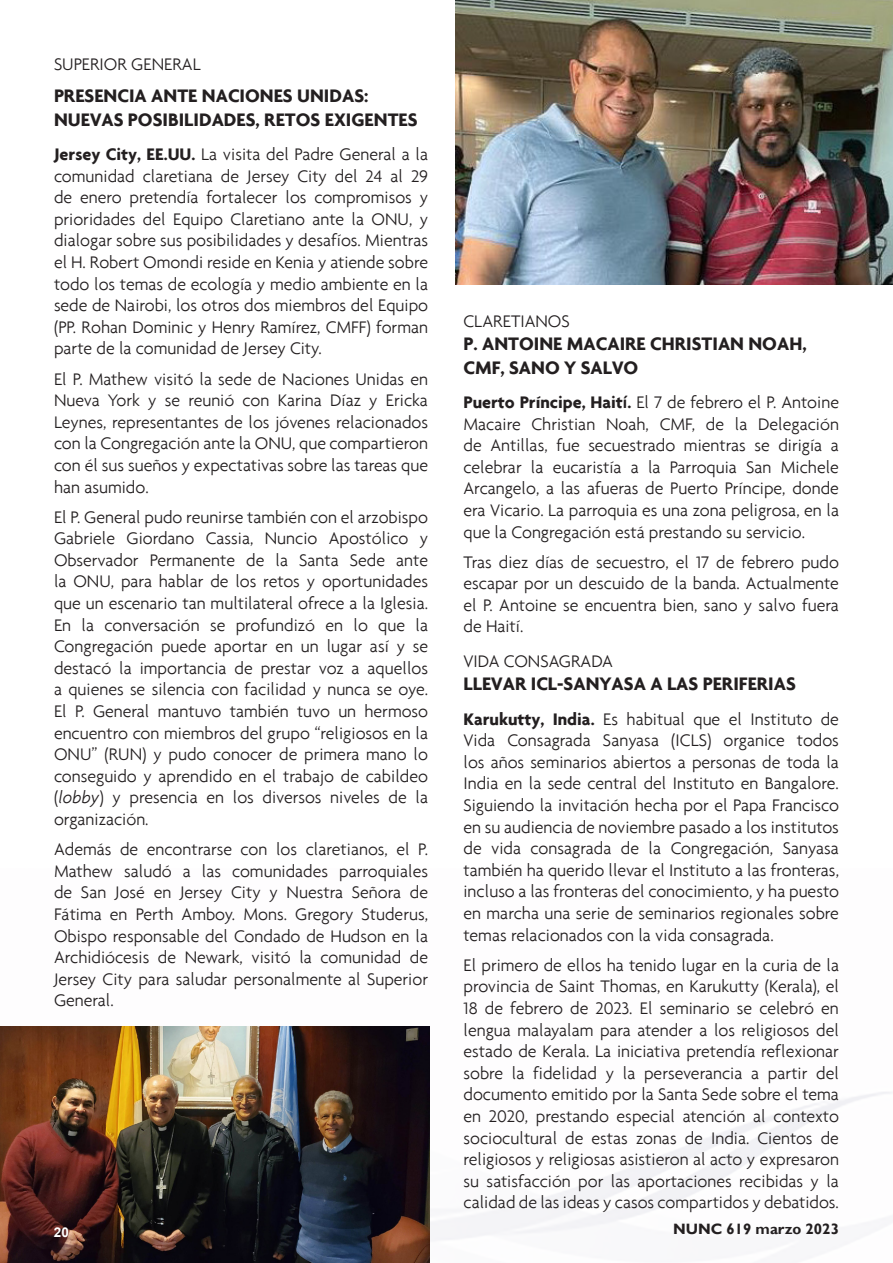
<style>
.page{position:relative;width:893px;height:1263px;background:#fff}
.page>*{position:absolute;margin:0;border:0;box-sizing:border-box;transform-origin:0 0}
.Pamagat{font:700 19.5px/23.4px "Agenda";color:#231f20}
.Katawan{font:300 18px/21.6px "Agenda";color:#231f20;text-align:justify}
.Pangkat{font:300 18px "Agenda";color:#231f20}
.t1{font:700 15px "Gill Sans";color:#231f20}
.t2{font:700 13.5px "Arial";color:#fff}
.s1{font-weight:700}
.s2{font-style:italic}
.s3{font-family:"Calibri";font-weight:700}
</style>
<div class="page">
<img style="left:0;top:1026px;width:891px;height:237px">
<img style="left:0;top:1027px;width:429px;height:236px">
<img style="left:455px;top:0;width:438px;height:285px">
<p class="Katawan" style="left:54px;top:53px;width:148px">SUPERIOR GENERAL</p>
<p class="Pamagat" style="left:54px;top:84px;width:365px">PRESENCIA ANTE NACIONES UNIDAS:<br>NUEVAS POSIBILIDADES, RETOS EXIGENTES</p>
<p class="Katawan" style="left:54px;top:143px;width:376px"><span class="s1">Jersey City, EE.UU.</span> La visita del Padre General a la comunidad claretiana de Jersey City del 24 al 29 de enero pretendía fortalecer los compromisos y prioridades del Equipo Claretiano ante la ONU, y dialogar sobre sus posibilidades y desafíos. Mientras el H. Robert Omondi reside en Kenia y atiende sobre todo los temas de ecología y medio ambiente en la sede de Nairobi, los otros dos miembros del Equipo (PP. Rohan Dominic y Henry Ramírez, CMFF) forman parte de la comunidad de Jersey City.</p>
<p class="Katawan" style="left:54px;top:368px;width:376px">El P. Mathew visitó la sede de Naciones Unidas en Nueva York y se reunió con Karina Díaz y Ericka Leynes, representantes de los jóvenes relacionados con la Congregación ante la ONU, que compartieron con él sus sueños y expectativas sobre las tareas que han asumido.</p>
<p class="Katawan" style="left:54px;top:506px;width:376px">El P. General pudo reunirse también con el arzobispo Gabriele Giordano Cassia, Nuncio Apostólico y Observador Permanente de la Santa Sede ante la ONU, para hablar de los retos y oportunidades que un escenario tan multilateral ofrece a la Iglesia.<br>En la conversación se profundizó en lo que la Congregación puede aportar en un lugar así y se destacó la importancia de prestar voz a aquellos a quienes se silencia con facilidad y nunca se oye.<br>El P. General mantuvo también tuvo un hermoso encuentro con miembros del grupo “religiosos en la ONU” (RUN) y pudo conocer de primera mano lo conseguido y aprendido en el trabajo de cabildeo (<span class="s2">lobby</span>) y presencia en los diversos niveles de la organización.</p>
<p class="Katawan" style="left:54px;top:838px;width:376px">Además de encontrarse con los claretianos, el P.<br>Mathew saludó a las comunidades parroquiales de San José en Jersey City y Nuestra Señora de Fátima en Perth Amboy. Mons. Gregory Studerus, Obispo responsable del Condado de Hudson en la Archidiócesis de Newark, visitó la comunidad de Jersey City para saludar personalmente al Superior General.</p>
<p class="t2" style="left:54px;top:1223px;width:17px">20</p>
<p class="Pangkat" style="left:463px;top:310px;width:108px">CLARETIANOS</p>
<p class="Pamagat" style="left:463px;top:332px;width:345px">P. ANTOINE MACAIRE CHRISTIAN NOAH,<br>CMF, SANO Y SALVO</p>
<p class="Katawan" style="left:463px;top:391px;width:377px"><span class="s1">Puerto Príncipe, Hait</span><span class="s3">í</span><span class="s1">.</span> El 7 de febrero el P. Antoine Macaire Christian Noah, CMF, de la Delegación de Antillas, fue secuestrado mientras se dirigía a celebrar la eucaristía a la Parroquia San Michele Arcangelo, a las afueras de Puerto Príncipe, donde era Vicario. La parroquia es una zona peligrosa, en la que la Congregación está prestando su servicio.</p>
<p class="Katawan" style="left:463px;top:551px;width:377px">Tras diez días de secuestro, el 17 de febrero pudo escapar por un descuido de la banda. Actualmente el P. Antoine se encuentra bien, sano y salvo fuera de Haití.</p>
<p class="Pangkat" style="left:463px;top:650px;width:151px">VIDA CONSAGRADA</p>
<p class="Pamagat" style="left:463px;top:672px;width:334px">LLEVAR ICL-SANYASA A LAS PERIFERIAS</p>
<p class="Katawan" style="left:463px;top:708px;width:377px"><span class="s1">Karukutty, India.</span> Es habitual que el Instituto de Vida Consagrada Sanyasa (ICLS) organice todos los años seminarios abiertos a personas de toda la India en la sede central del Instituto en Bangalore.<br>Siguiendo la invitación hecha por el Papa Francisco en su audiencia de noviembre pasado a los institutos de vida consagrada de la Congregación, Sanyasa también ha querido llevar el Instituto a las fronteras, incluso a las fronteras del conocimiento, y ha puesto en marcha una serie de seminarios regionales sobre temas relacionados con la vida consagrada.</p>
<p class="Katawan" style="left:463px;top:954px;width:377px">El primero de ellos ha tenido lugar en la curia de la provincia de Saint Thomas, en Karukutty (Kerala), el 18 de febrero de 2023. El seminario se celebró en lengua malayalam para atender a los religiosos del estado de Kerala. La iniciativa pretendía reflexionar sobre la fidelidad y la perseverancia a partir del documento emitido por la Santa Sede sobre el tema en 2020, prestando especial atención al contexto sociocultural de estas zonas de India. Cientos de religiosos y religiosas asistieron al acto y expresaron su satisfacción por las aportaciones recibidas y la calidad de las ideas y casos compartidos y debatidos.</p>
<p class="t1" style="left:673px;top:1220px;width:167px">NUNC 619 marzo 2023</p>
</div>
